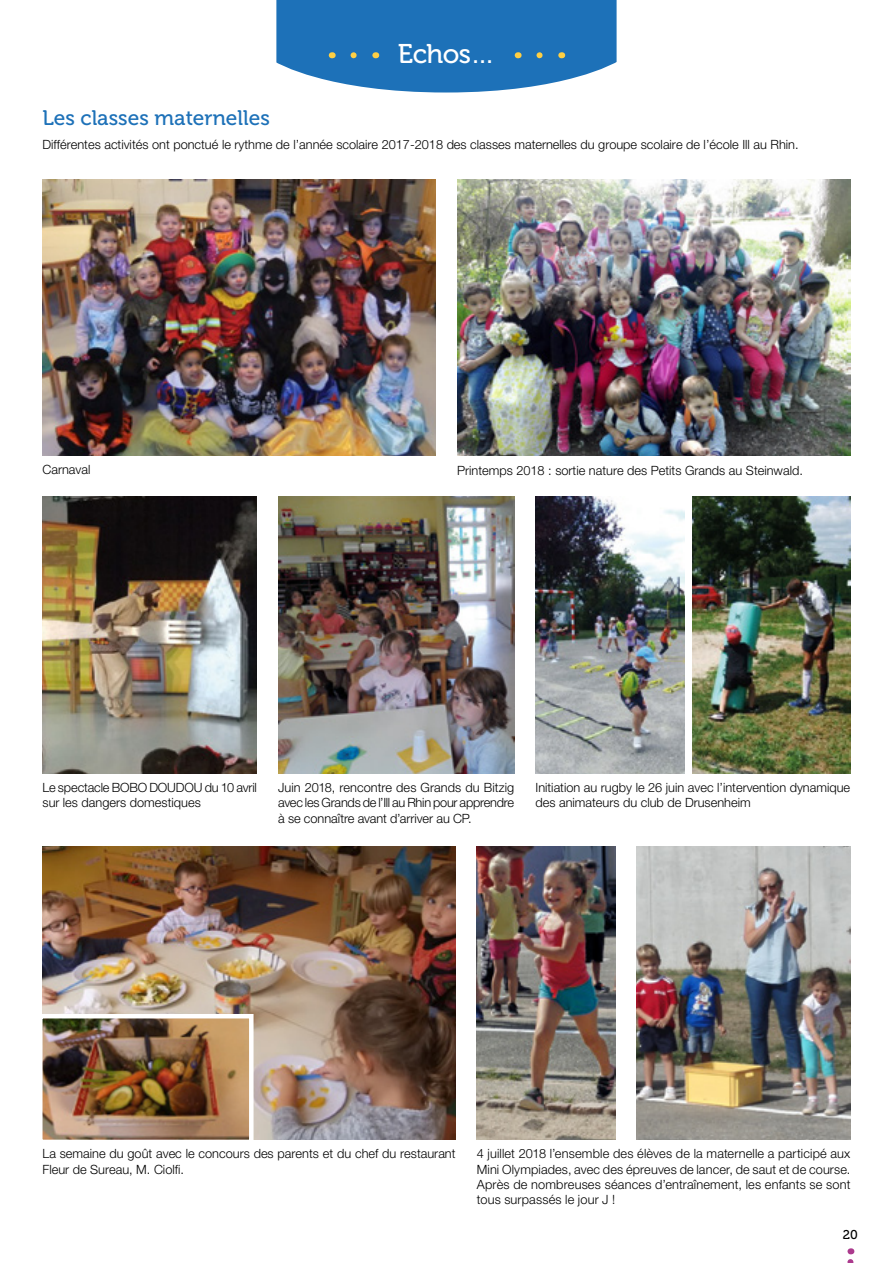
<style>
.page{position:relative;width:893px;height:1263px;background:#fff}
.page>*{position:absolute;margin:0;border:0;box-sizing:border-box;transform-origin:0 0}
.t1{font:27px "Museo 500";letter-spacing:-.02em;color:#fff}
.t2{font:21px "Museo 500";color:#1d71b8}
.t3{font:300 12.75px/15.3px "Ford";color:#000}
.t4{font:12.75px "Museo 500";color:#000}
</style>
<div class="page">
<svg style="left:847px;top:1248px;width:6px;height:15px"></svg>
<svg style="left:276px;top:0;width:341px;height:93px;background:#3580be"></svg>
<img style="left:457px;top:179px;width:393px;height:277px">
<img style="left:278px;top:497px;width:236px;height:276px">
<img style="left:477px;top:846px;width:138px;height:294px">
<img style="left:43px;top:497px;width:214px;height:276px">
<img style="left:636px;top:846px;width:214px;height:294px">
<img style="left:43px;top:179px;width:393px;height:277px">
<img style="left:693px;top:497px;width:157px;height:276px">
<img style="left:535px;top:497px;width:150px;height:276px">
<img style="left:43px;top:846px;width:413px;height:294px">
<img style="left:42px;top:1012px;width:214px;height:128px">
<h1 class="t1" style="left:398px;top:39px;width:99px">Echos…</h1>
<h2 class="t2" style="left:43px;top:106px;width:229px">Les classes maternelles</h2>
<p class="t3" style="left:43px;top:137px;width:758px">Différentes activités ont ponctué le rythme de l’année scolaire 2017-2018 des classes maternelles du groupe scolaire de l’école Ill au Rhin.</p>
<p class="t3" style="left:43px;top:462px;width:49px">Carnaval</p>
<p class="t3" style="left:457px;top:463px;width:347px">Printemps 2018 : sortie nature des Petits Grands au Steinwald.</p>
<p class="t3" style="left:43px;top:779px;width:216px">Le spectacle BOBO DOUDOU du 10 avril sur les dangers domestiques</p>
<p class="t3" style="left:278px;top:779px;width:237px;text-align:justify">Juin 2018, rencontre des Grands du Bitzig avec les Grands de l’Ill au Rhin pour apprendre à se connaître avant d’arriver au CP.</p>
<p class="t3" style="left:535px;top:779px;width:316px">Initiation au rugby le 26 juin avec l’intervention dynamique des animateurs du club de Drusenheim</p>
<p class="t3" style="left:43px;top:1146px;width:415px">La semaine du goût avec le concours des parents et du chef du restaurant<br>Fleur de Sureau, M. Ciolfi.</p>
<p class="t3" style="left:477px;top:1146px;width:375px;text-align:justify">4 juillet 2018 l’ensemble des élèves de la maternelle a participé aux Mini Olympiades, avec des épreuves de lancer, de saut et de course.<br>Après de nombreuses séances d’entraînement, les enfants se sont tous surpassés le jour J !</p>
<p class="t4" style="left:843px;top:1227px;width:16px">20</p>
</div>
